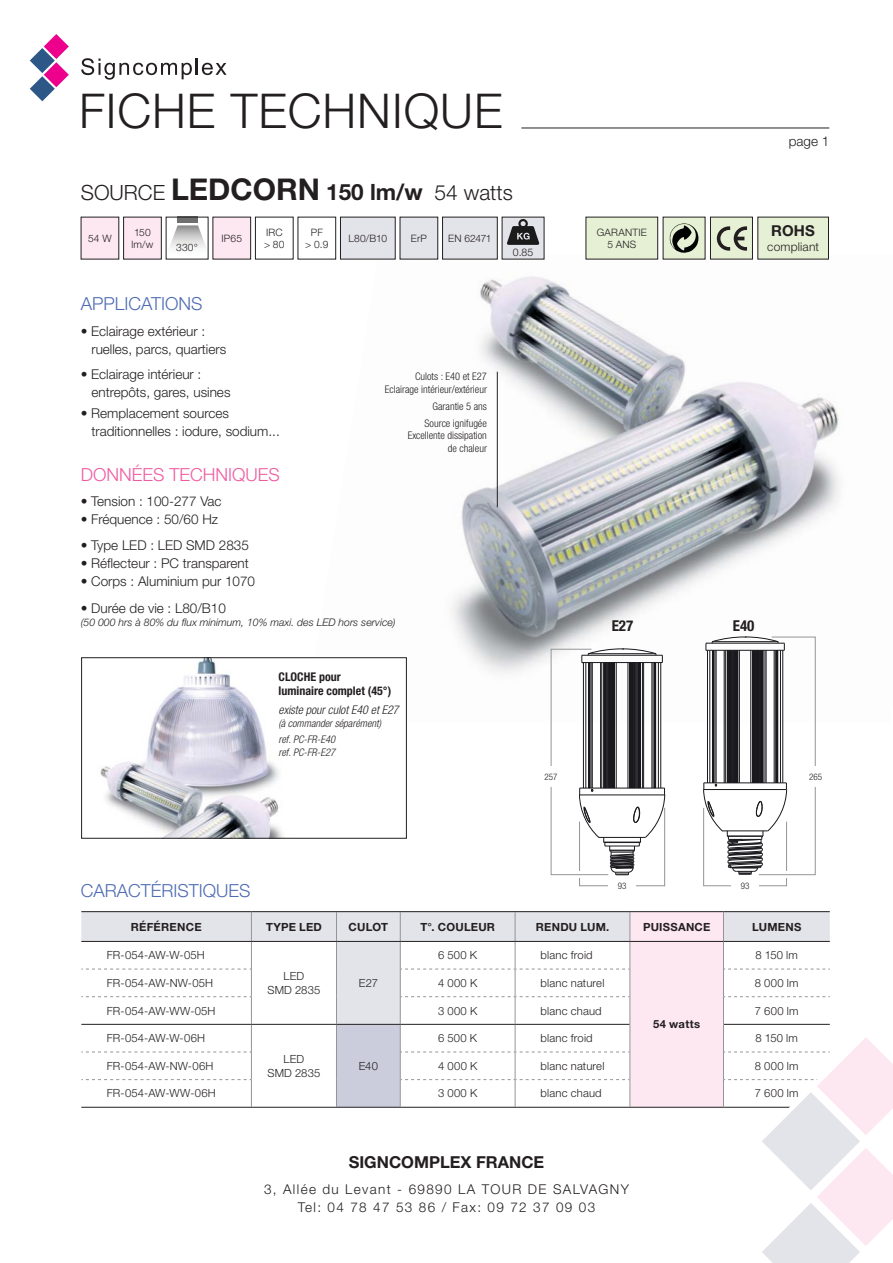
<style>
.page{position:relative;width:893px;height:1263px;background:#fff}
.page>*{position:absolute;margin:0;border:0;box-sizing:border-box;transform-origin:0 0}
.t1{font:300 48px "Helvetica Neue LT Std";letter-spacing:.02em;color:#231f20}
.t2{font:300 21px "Helvetica Neue LT Std";color:#231f20}
.t3{font:300 18px "Helvetica Neue LT Std";color:#4e6bb3}
.t4{font:300 18px "Helvetica Neue LT Std";color:#ef5ba1}
.t5{font:700 16.5px "Helvetica Neue LT Std";color:#231f20}
.t6{font:700 condensed 15px "Helvetica Neue LT Std";color:#231f20}
.t7{font:700 15px "Helvetica Neue LT Std";color:#231f20}
.t8{font:300 13.5px/18px "Helvetica Neue LT Std";color:#231f20}
.t9{font:300 13.5px/18px "Helvetica Neue LT Std";letter-spacing:.1em;color:#231f20;text-align:center}
.t10{font:700 condensed 12px/14.4px "Helvetica Neue LT Std";color:#231f20}
.t11{font:italic 300 condensed 12px "Helvetica Neue LT Std";color:#231f20}
.t12{font:300 12px "Helvetica Neue LT Std";letter-spacing:.015em;color:#231f20}
.t13{font:300 11.25px/13.5px "Helvetica Neue LT Std";letter-spacing:.015em;color:#231f20;text-align:center}
.t14{font:700 11.25px "Helvetica Neue LT Std";letter-spacing:.02em;color:#231f20}
.t15{font:300 condensed 10.5px/12.6px "Helvetica Neue LT Std";color:#231f20;text-align:right}
.t16{font:italic 300 10.5px "Helvetica Neue LT Std";color:#231f20}
.t17{font:italic 300 condensed 10.5px/16.8px "Helvetica Neue LT Std";color:#231f20}
.t18{font:300 10.5px "Helvetica Neue LT Std";color:#231f20}
.t19{font:300 10.2px/12.3px "Helvetica Neue LT Std";letter-spacing:.015em;color:#231f20;text-align:center}
.t20{font:300 condensed 9px "Helvetica Neue LT Std";color:#231f20}
.s1{font-weight:700;font-size:30px}
.s2{font-weight:700;font-size:22.5px}
</style>
<div class="page">
<img style="left:304px;top:256px;width:537px;height:417px">
<div style="left:663px;top:217px;width:42px;height:42px;background:#e5f0d4"></div>
<svg style="left:669px;top:223px;width:29px;height:30px"></svg>
<div style="left:710px;top:217px;width:42px;height:42px;background:#e5f0d4"></div>
<div style="left:710px;top:217px;width:43px;height:42px;border:1px solid #231f20"></div>
<svg style="left:717px;top:226px;width:30px;height:25px"></svg>
<div style="left:758px;top:217px;width:70px;height:42px;background:#e5f0d4"></div>
<svg style="left:30px;top:34px;width:39px;height:67px"></svg>
<svg style="left:81px;top:58px;width:146px;height:22px"></svg>
<hr style="left:521px;top:128px;width:308px;height:1px;background:#231f20">
<div style="left:586px;top:217px;width:72px;height:42px;background:#e5f0d4"></div>
<div style="left:213px;top:217px;width:38px;height:42px;background:#fde8f1"></div>
<div style="left:298px;top:217px;width:38px;height:42px;background:#fff"></div>
<div style="left:177px;top:217px;width:21px;height:6px;background:#706f6f"></div>
<svg style="left:170px;top:225px;width:36px;height:23px"></svg>
<div style="left:81px;top:217px;width:38px;height:42px;background:#fde8f1"></div>
<div style="left:124px;top:217px;width:37px;height:42px;background:#fde8f1"></div>
<div style="left:123px;top:217px;width:39px;height:42px;border:1px solid #231f20"></div>
<div style="left:502px;top:217px;width:42px;height:42px;background:#e3e3ea"></div>
<svg style="left:507px;top:219px;width:32px;height:26px"></svg>
<hr style="left:497px;top:372px;width:1px;height:135px;background:#231f20">
<div style="left:337px;top:912px;width:63px;height:112px;background:#e3e3ea"></div>
<div style="left:336px;top:1024px;width:64px;height:83px;background:#cbcddc"></div>
<hr style="left:251px;top:911px;width:379px;height:1px;background:#231f20">
<hr style="left:630px;top:911px;width:93px;height:1px;background:#231f20">
<hr style="left:81px;top:911px;width:170px;height:1px;background:#231f20">
<hr style="left:81px;top:941px;width:642px;height:1px;background:#231f20">
<hr style="left:81px;top:1024px;width:549px;height:1px;background:#231f20">
<hr style="left:81px;top:1107px;width:642px;height:1px;background:#231f20">
<svg style="left:81px;top:912px;width:256px;height:195px"></svg>
<hr style="left:723px;top:911px;width:107px;height:1px;background:#231f20">
<svg style="left:400px;top:912px;width:493px;height:351px"></svg>
<div style="left:82px;top:658px;width:324px;height:180px;background:#fff"></div>
<img style="left:100px;top:659px;width:183px;height:178px">
<div style="left:81px;top:657px;width:326px;height:182px;border:1px solid #231f20"></div>
<div style="left:340px;top:217px;width:55px;height:42px;background:#e3e3ea"></div>
<div style="left:400px;top:217px;width:38px;height:42px;background:#e3e3ea"></div>
<div style="left:442px;top:217px;width:55px;height:42px;background:#e3e3ea"></div>
<svg style="left:550px;top:647px;width:116px;height:239px"></svg>
<div style="left:537px;top:766px;width:28px;height:21px;background:#fff"></div>
<svg style="left:703px;top:635px;width:113px;height:251px"></svg>
<h1 class="t1" style="left:79px;top:94px;width:425px">FICHE TECHNIQUE</h1>
<h2 class="t2" style="left:81px;top:185px;width:433px">SOURCE <span class="s1">LEDCORN</span> <span class="s2">150 lm/w</span> 54 watts</h2>
<p class="t19" style="left:88px;top:233px;width:25px">54 W</p>
<p class="t19" style="left:131px;top:227px;width:23px;text-align:left">150 lm/w</p>
<p class="t19" style="left:176px;top:242px;width:23px">330°</p>
<p class="t19" style="left:221px;top:233px;width:22px">IP65</p>
<p class="t19" style="left:264px;top:227px;width:22px;text-align:left">IRC &gt; 80</p>
<p class="t19" style="left:305px;top:227px;width:25px">PF<br>&gt; 0.9</p>
<h3 class="t3" style="left:81px;top:298px;width:123px">APPLICATIONS</h3>
<p class="t8" style="left:91px;top:324px;width:136px;text-indent:-11px">• Eclairage extérieur : ruelles, parcs, quartiers</p>
<p class="t8" style="left:91px;top:367px;width:141px;text-indent:-11px">• Eclairage intérieur : entrepôts, gares, usines</p>
<p class="t8" style="left:91px;top:406px;width:190px;text-indent:-11px">• Remplacement sources traditionnelles : iodure, sodium...</p>
<p class="t19" style="left:349px;top:233px;width:40px">L80/B10</p>
<p class="t19" style="left:411px;top:233px;width:18px">ErP</p>
<p class="t19" style="left:448px;top:233px;width:45px">EN 62471</p>
<p class="t15" style="left:385px;top:372px;width:104px">Culots : E40 et E27<br>Eclairage intérieur/extérieur</p>
<p class="t15" style="left:425px;top:399px;width:64px;line-height:16.8px">Garantie 5 ans<br>Source ignifugée</p>
<p class="t15" style="left:408px;top:431px;width:81px">Excellente dissipation de chaleur</p>
<h3 class="t4" style="left:81px;top:468px;width:201px">DONNÉES TECHNIQUES</h3>
<p class="t8" style="left:81px;top:494px;width:142px">• Tension : 100-277 Vac</p>
<p class="t8" style="left:81px;top:512px;width:139px">• Fréquence : 50/60 Hz</p>
<p class="t8" style="left:81px;top:538px;width:170px">• Type LED : LED SMD 2835</p>
<p class="t8" style="left:81px;top:556px;width:170px">• Réflecteur : PC transparent</p>
<p class="t8" style="left:81px;top:574px;width:176px">• Corps : Aluminium pur 1070</p>
<p class="t8" style="left:81px;top:601px;width:147px">• Durée de vie : L80/B10</p>
<p class="t16" style="left:81px;top:619px;width:316px">(50 000 hrs à 80% du flux minimum, 10% maxi. des LED hors service)</p>
<p class="t18" style="left:513px;top:248px;width:22px">0.85</p>
<p class="t10" style="left:279px;top:671px;width:114px">CLOCHE pour<br>luminaire complet (45°)</p>
<p class="t11" style="left:279px;top:705px;width:122px">existe pour culot E40 et E27</p>
<p class="t17" style="left:279px;top:716px;width:104px">(à commander séparément) ref. PC-FR-E40</p>
<p class="t17" style="left:279px;top:745px;width:58px">ref. PC-FR-E27</p>
<p class="t20" style="left:544px;top:773px;width:14px">257</p>
<p class="t19" style="left:597px;top:227px;width:52px">GARANTIE<br>5 ANS</p>
<p class="t8" style="left:789px;top:134px;width:42px">page 1</p>
<p class="t7" style="left:771px;top:226px;width:45px">ROHS</p>
<p class="t12" style="left:767px;top:242px;width:53px">compliant</p>
<p class="t6" style="left:612px;top:621px;width:23px">E27</p>
<p class="t6" style="left:733px;top:621px;width:23px">E40</p>
<p class="t20" style="left:809px;top:773px;width:14px">265</p>
<h3 class="t3" style="left:81px;top:884px;width:171px">CARACTÉRISTIQUES</h3>
<p class="t20" style="left:618px;top:883px;width:10px">93</p>
<p class="t20" style="left:741px;top:883px;width:10px">93</p>
<p class="t14" style="left:131px;top:923px;width:72px">RÉFÉRENCE</p>
<p class="t14" style="left:266px;top:923px;width:57px">TYPE LED</p>
<p class="t14" style="left:349px;top:923px;width:41px">CULOT</p>
<p class="t14" style="left:420px;top:923px;width:76px">T°. COULEUR</p>
<p class="t14" style="left:536px;top:923px;width:75px">RENDU LUM.</p>
<p class="t14" style="left:643px;top:923px;width:69px">PUISSANCE</p>
<p class="t14" style="left:752px;top:923px;width:51px">LUMENS</p>
<p class="t13" style="left:107px;top:950px;width:99px">FR-054-AW-W-05H</p>
<p class="t13" style="left:267px;top:971px;width:54px">LED<br>SMD 2835</p>
<p class="t13" style="left:359px;top:978px;width:21px">E27</p>
<p class="t13" style="left:438px;top:950px;width:41px">6 500 K</p>
<p class="t13" style="left:541px;top:950px;width:54px">blanc froid</p>
<p class="t13" style="left:755px;top:950px;width:44px">8 150 lm</p>
<p class="t13" style="left:107px;top:978px;width:108px">FR-054-AW-NW-05H</p>
<p class="t13" style="left:438px;top:978px;width:41px">4 000 K</p>
<p class="t13" style="left:541px;top:978px;width:65px">blanc naturel</p>
<p class="t13" style="left:755px;top:978px;width:45px">8 000 lm</p>
<p class="t13" style="left:107px;top:1005px;width:110px">FR-054-AW-WW-05H</p>
<p class="t13" style="left:438px;top:1005px;width:41px">3 000 K</p>
<p class="t13" style="left:540px;top:1005px;width:63px">blanc chaud</p>
<p class="t13" style="left:755px;top:1005px;width:45px">7 600 lm</p>
<p class="t13" style="left:107px;top:1033px;width:100px">FR-054-AW-W-06H</p>
<p class="t13" style="left:267px;top:1054px;width:54px">LED<br>SMD 2835</p>
<p class="t13" style="left:359px;top:1060px;width:21px">E40</p>
<p class="t14" style="left:653px;top:1020px;width:48px">54 watts</p>
<p class="t13" style="left:438px;top:1033px;width:41px">6 500 K</p>
<p class="t13" style="left:541px;top:1033px;width:54px">blanc froid</p>
<p class="t13" style="left:755px;top:1033px;width:44px">8 150 lm</p>
<p class="t13" style="left:107px;top:1060px;width:108px">FR-054-AW-NW-06H</p>
<p class="t13" style="left:438px;top:1060px;width:41px">4 000 K</p>
<p class="t13" style="left:541px;top:1060px;width:65px">blanc naturel</p>
<p class="t13" style="left:755px;top:1060px;width:45px">8 000 lm</p>
<p class="t13" style="left:107px;top:1088px;width:110px">FR-054-AW-WW-06H</p>
<p class="t13" style="left:438px;top:1088px;width:41px">3 000 K</p>
<p class="t13" style="left:541px;top:1088px;width:63px">blanc chaud</p>
<p class="t13" style="left:755px;top:1088px;width:45px">7 600 lm</p>
<p class="t5" style="left:349px;top:1156px;width:197px">SIGNCOMPLEX FRANCE</p>
<p class="t9" style="left:264px;top:1182px;width:366px">3, Allée du Levant - 69890 LA TOUR DE SALVAGNY<br>Tel: 04 78 47 53 86 / Fax: 09 72 37 09 03</p>
</div>
